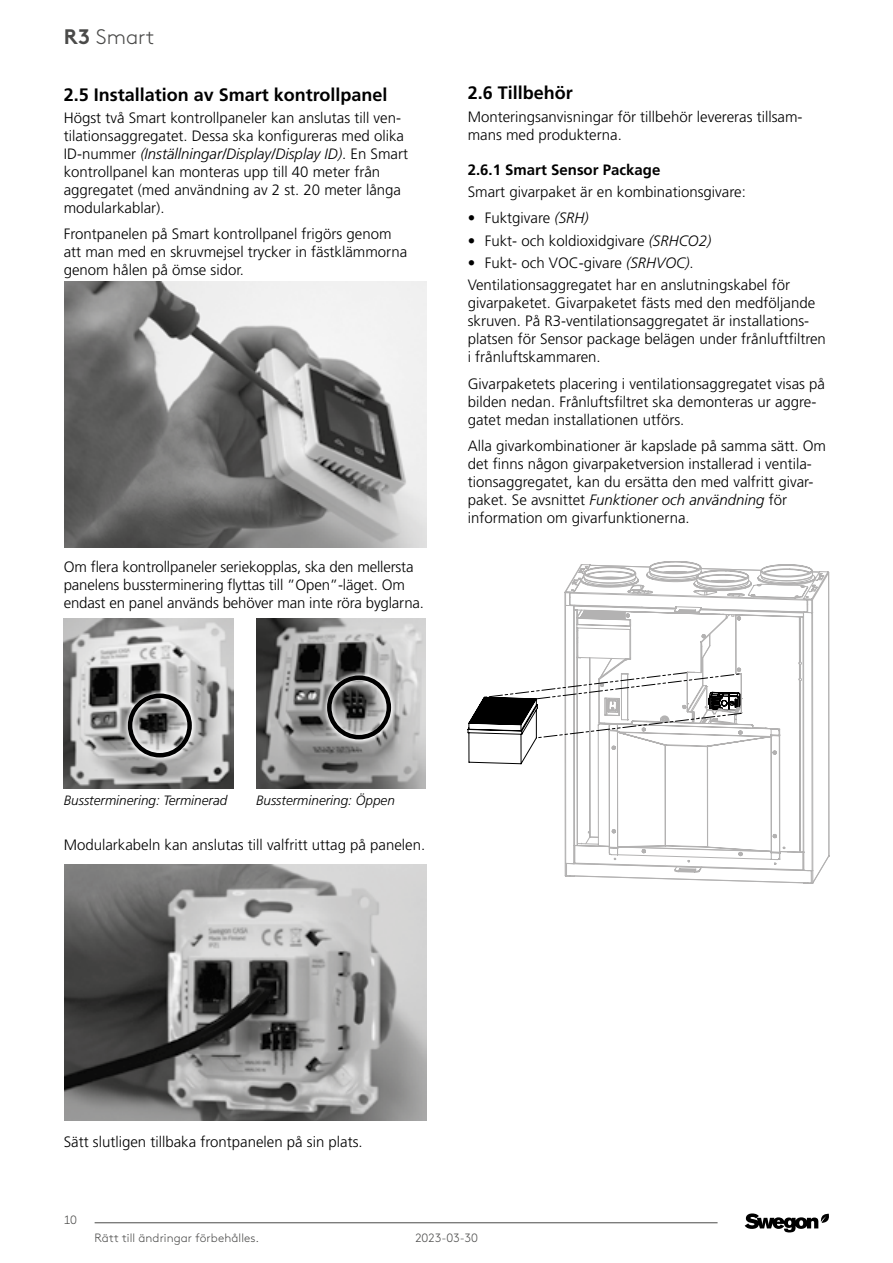
<style>
.page{position:relative;width:893px;height:1263px;background:#fff}
.page>*{position:absolute;margin:0;border:0;box-sizing:border-box;transform-origin:0 0}
.t1{font:300 21px "Swegon Brown";color:#4a4a49}
.Väliotsikko_X_X{font:18px "Frutiger LT 65 Bd";color:#000}
.Leipis{font:15px/18px "Frutiger LT 45 Lt";color:#000}
.Väliotsikko_X_X_X{font:15px "Frutiger LT 65 Bd";color:#000}
.Kuvateksti{font:13.5px "Frutiger LT 46 Lt It";color:#000}
.t2{font:300 12px "Swegon Brown";letter-spacing:.005em;color:#4a4a49}
.s1{font-weight:700}
.s2{font-family:"Frutiger LT 46 Lt It"}
</style>
<div class="page">
<hr style="left:95px;top:1222px;width:623px;height:1px;background:#4a4a49">
<svg style="left:745px;top:1213px;width:84px;height:19px"></svg>
<img style="left:65px;top:281px;width:361px;height:266px">
<img style="left:256px;top:619px;width:170px;height:169px">
<img style="left:64px;top:619px;width:170px;height:169px">
<svg style="left:124px;top:690px;width:72px;height:71px;background:#959594"></svg>
<div style="left:128px;top:693px;width:64px;height:64px;border:4px solid #000;border-radius:50%"></div>
<svg style="left:323px;top:672px;width:72px;height:71px;background:#898988"></svg>
<div style="left:327px;top:675px;width:64px;height:64px;border:4px solid #000;border-radius:50%"></div>
<img style="left:65px;top:864px;width:361px;height:256px">
<svg style="left:564px;top:564px;width:265px;height:320px"></svg>
<svg style="left:467px;top:584px;width:338px;height:274px"></svg>
<h1 class="t1" style="left:64px;top:22px;width:92px"><span class="s1">R3</span> Smart</h1>
<p class="Väliotsikko_X_X" style="left:64px;top:84px;width:325px">2.5 Installation av Smart kontrollpanel</p>
<p class="Leipis" style="left:64px;top:109px;width:346px">Högst två Smart kontrollpaneler kan anslutas till ven&shy;tilationsaggregatet. Dessa ska konfigureras med olika ID-nummer <span class="s2">(Inställningar/Display/Display ID)</span>. En Smart kontrollpanel kan monteras upp till 40 meter från aggregatet (med användning av 2 st. 20 meter långa modularkablar).</p>
<p class="Leipis" style="left:64px;top:225px;width:345px">Frontpanelen på Smart kontrollpanel frigörs genom att man med en skruvmejsel trycker in fästklämmorna genom hålen på ömse sidor.</p>
<p class="Leipis" style="left:64px;top:558px;width:362px">Om flera kontrollpaneler seriekopplas, ska den mellersta panelens bussterminering flyttas till ”Open”-läget. Om endast en panel används behöver man inte röra byglarna.</p>
<p class="Väliotsikko_X_X" style="left:468px;top:83px;width:107px">2.6 Tillbehör</p>
<p class="Leipis" style="left:468px;top:108px;width:336px">Monteringsanvisningar för tillbehör levereras tillsam&shy;mans med produkterna.</p>
<p class="Väliotsikko_X_X_X" style="left:468px;top:161px;width:194px">2.6.1 Smart Sensor Package</p>
<p class="Leipis" style="left:468px;top:183px;width:280px">Smart givarpaket är en kombinationsgivare:</p>
<p class="Leipis" style="left:468px;top:209px;width:122px">• Fuktgivare <span class="s2">(SRH)</span></p>
<p class="Leipis" style="left:468px;top:232px;width:245px">• Fukt- och koldioxidgivare <span class="s2">(SRHCO2)</span></p>
<p class="Leipis" style="left:468px;top:254px;width:227px">• Fukt- och VOC-givare <span class="s2">(SRHVOC)</span>.</p>
<p class="Leipis" style="left:468px;top:276px;width:360px">Ventilationsaggregatet har en anslutningskabel för givarpaketet. Givarpaketet fästs med den medföljande skruven. På R3-ventilationsaggregatet är installations&shy;platsen för Sensor package belägen under frånluftfiltren i frånluftskammaren.</p>
<p class="Leipis" style="left:468px;top:375px;width:359px">Givarpaketets placering i ventilationsaggregatet visas på bilden nedan. Frånluftsfiltret ska demonteras ur aggre&shy;gatet medan installationen utförs.</p>
<p class="Leipis" style="left:468px;top:437px;width:360px">Alla givarkombinationer är kapslade på samma sätt. Om det finns någon givarpaketversion installerad i ventila&shy;tionsaggregatet, kan du ersätta den med valfritt givar&shy;paket. Se avsnittet <span class="s2">Funktioner och användning</span> för information om givarfunktionerna.</p>
<p class="Kuvateksti" style="left:64px;top:793px;width:165px">Bussterminering: Terminerad</p>
<p class="Kuvateksti" style="left:256px;top:793px;width:140px">Bussterminering: Öppen</p>
<p class="Leipis" style="left:64px;top:836px;width:363px">Modularkabeln kan anslutas till valfritt uttag på panelen.</p>
<p class="Leipis" style="left:64px;top:1133px;width:300px">Sätt slutligen tillbaka frontpanelen på sin plats.</p>
<p class="t2" style="left:64px;top:1211px;width:15px">10</p>
<p class="t2" style="left:95px;top:1229px;width:166px">Rätt till ändringar förbehålles.</p>
<p class="t2" style="left:415px;top:1229px;width:64px">2023-03-30</p>
</div>
